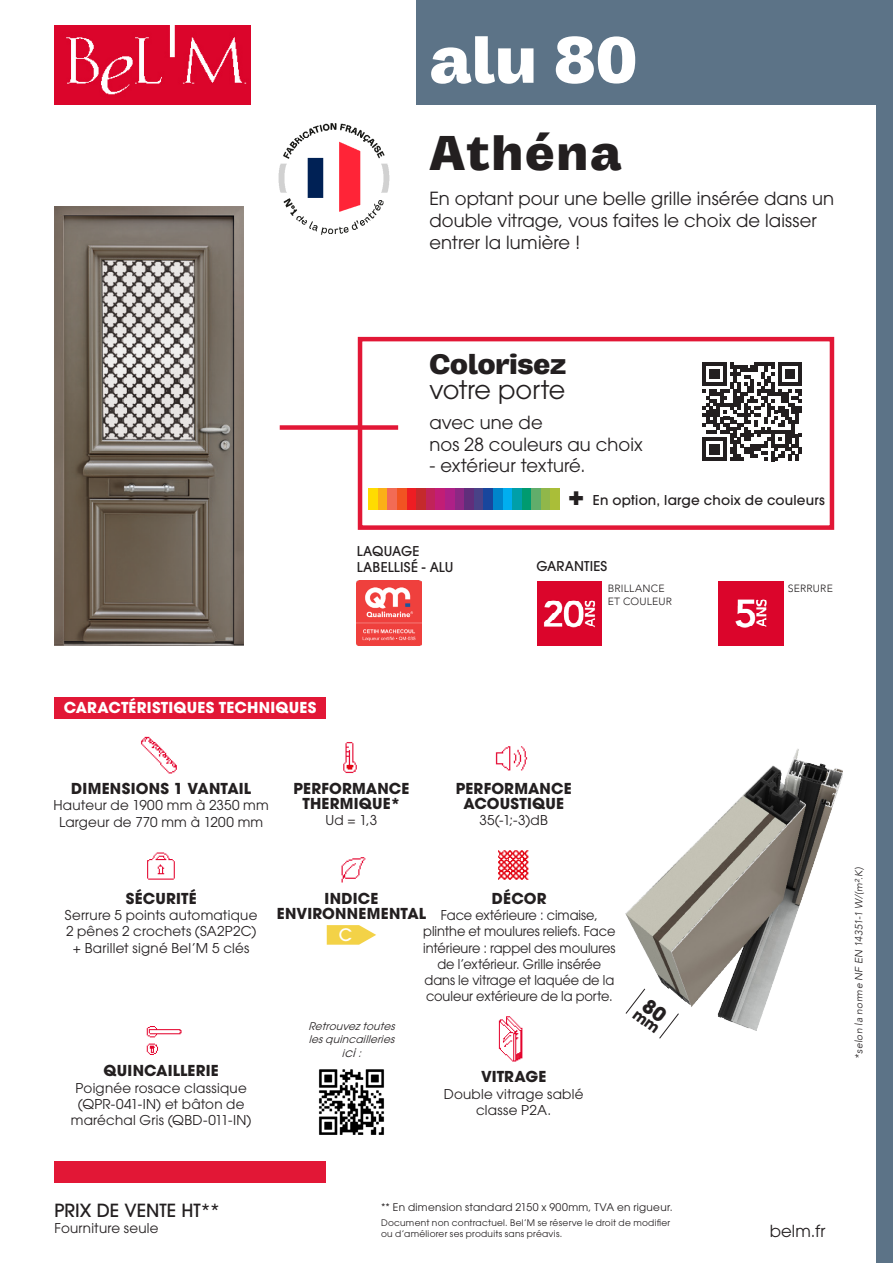
<style>
.page{position:relative;width:893px;height:1263px;background:#fff}
.page>*{position:absolute;margin:0;border:0;box-sizing:border-box;transform-origin:0 0}
.Titre_Gamme{font:900 66px "Vastago Grotesk";color:#fff}
.Nom_porte{font:900 49.35px "Vastago Grotesk";letter-spacing:.045em;color:#231f20}
.Nom_porte-2{font:900 28.5px "Vastago Grotesk";color:#231f20}
.Descriptif_porte{font:25.5px "ITC Avant Garde Pro";letter-spacing:-.01em;color:#231f20}
.Descriptif_porte-2{font:18px/21.6px "ITC Avant Garde Pro";letter-spacing:.005em;color:#231f20}
.t1{font:500 18px "ITC Avant Garde Pro";color:#231f20}
.t2{font:500 17.1px "ITC Avant Garde Pro";color:#fff}
.t3{font:16.5px "ITC Avant Garde Pro";letter-spacing:.01em;color:#231f20}
.t4{font:700 15px/15px "ITC Avant Garde Pro";letter-spacing:.015em;color:#231f20;text-align:center}
.t5{font:700 15px "ITC Avant Garde Pro";letter-spacing:.015em;color:#fff}
.t6{font:13.5px/16.2px "ITC Avant Garde Pro";letter-spacing:.005em;color:#231f20;text-align:center}
.t7{font:13.5px/16.2px "ITC Avant Garde Pro";letter-spacing:.005em;color:#231f20;text-align:center;scale:.96 1}
.Descriptif_porte-3{font:500 13.5px "ITC Avant Garde Pro";letter-spacing:.015em;color:#231f20}
.t8{font:10.5px "ITC Avant Garde Pro";letter-spacing:.03em;color:#231f20}
.t9{font:italic 10.5px "ITC Avant Garde Pro";color:#231f20}
.t10{font:italic 300 10.5px "Avenir";letter-spacing:.02em;color:#231f20}
.t11{font:300 10.5px/12.6px "Avenir";letter-spacing:.02em;color:#231f20}
.t12{font:9px/10.8px "ITC Avant Garde Pro";letter-spacing:.03em;color:#231f20}
.s1{font-weight:700;font-size:27px}
.s2{font-size:12px}
</style>
<div class="page">
<div style="left:358px;top:337px;width:476px;height:193px;border:4px solid #e21736"></div>
<div style="left:877px;top:0;width:16px;height:1263px;background:#5c7387"></div>
<div style="left:417px;top:0;width:476px;height:105px;background:#5c7387"></div>
<img style="left:318px;top:1069px;width:67px;height:66px">
<img style="left:54px;top:26px;width:197px;height:79px">
<div style="left:54px;top:697px;width:272px;height:21px;background:#e21736"></div>
<div style="left:54px;top:1161px;width:272px;height:21px;background:#e21736"></div>
<img style="left:495px;top:746px;width:33px;height:24px">
<img style="left:146px;top:1026px;width:36px;height:29px">
<img style="left:498px;top:1016px;width:25px;height:46px">
<svg style="left:327px;top:925px;width:49px;height:20px"></svg>
<img style="left:341px;top:857px;width:25px;height:26px">
<img style="left:147px;top:852px;width:28px;height:28px">
<img style="left:498px;top:850px;width:31px;height:30px">
<img style="left:343px;top:742px;width:14px;height:32px">
<img style="left:141px;top:736px;width:36px;height:38px">
<div style="left:280px;top:425px;width:118px;height:5px;background:#e21736"></div>
<img style="left:357px;top:580px;width:64px;height:65px">
<div style="left:368px;top:488px;width:10px;height:21px;background:#ffdc01"></div>
<div style="left:378px;top:488px;width:10px;height:21px;background:#fbb017"></div>
<div style="left:388px;top:488px;width:9px;height:21px;background:#f26b55"></div>
<div style="left:397px;top:488px;width:10px;height:21px;background:#f15422"></div>
<div style="left:407px;top:488px;width:9px;height:21px;background:#ee1d23"></div>
<div style="left:416px;top:488px;width:10px;height:21px;background:#c52a2c"></div>
<div style="left:426px;top:488px;width:10px;height:21px;background:#c12359"></div>
<div style="left:436px;top:488px;width:9px;height:21px;background:#c21d76"></div>
<div style="left:445px;top:488px;width:10px;height:21px;background:#ae2087"></div>
<div style="left:455px;top:488px;width:9px;height:21px;background:#8c2884"></div>
<div style="left:464px;top:488px;width:10px;height:21px;background:#602e7b"></div>
<div style="left:474px;top:488px;width:10px;height:21px;background:#494287"></div>
<div style="left:484px;top:488px;width:9px;height:21px;background:#18469d"></div>
<div style="left:493px;top:488px;width:10px;height:21px;background:#0085cb"></div>
<div style="left:503px;top:488px;width:9px;height:21px;background:#00aeef"></div>
<div style="left:512px;top:488px;width:10px;height:21px;background:#009fa9"></div>
<div style="left:522px;top:488px;width:9px;height:21px;background:#009b70"></div>
<div style="left:531px;top:488px;width:10px;height:21px;background:#61ad6b"></div>
<div style="left:541px;top:488px;width:10px;height:21px;background:#90b74a"></div>
<div style="left:551px;top:488px;width:9px;height:21px;background:#aabe38"></div>
<img style="left:626px;top:749px;width:216px;height:281px">
<img style="left:719px;top:582px;width:64px;height:64px">
<img style="left:537px;top:582px;width:64px;height:64px">
<svg style="left:703px;top:362px;width:99px;height:99px"></svg>
<img style="left:54px;top:207px;width:189px;height:439px">
<img style="left:278px;top:123px;width:112px;height:112px">
<svg style="left:625px;top:988px;width:54px;height:51px"></svg>
<p class="Titre_Gamme" style="left:429px;top:20px;width:209px">alu 80</p>
<p class="Nom_porte" style="left:429px;top:123px;width:194px">Athéna</p>
<p class="Descriptif_porte-2" style="left:429px;top:188px;width:406px">En optant pour une belle grille insérée dans un double vitrage, vous faites le choix de laisser entrer la lumière !</p>
<p class="Nom_porte-2" style="left:429px;top:347px;width:138px">Colorisez</p>
<p class="Descriptif_porte" style="left:429px;top:374px;width:137px">votre porte</p>
<p class="Descriptif_porte-2" style="left:429px;top:411px;width:215px">avec une de<br>nos 28 couleurs au choix</p>
<p class="Descriptif_porte-2" style="left:429px;top:455px;width:157px">- extérieur texturé.</p>
<p class="Descriptif_porte-3" style="left:357px;top:542px;width:64px">LAQUAGE</p>
<p class="Descriptif_porte-3" style="left:357px;top:559px;width:98px">LABELLISÉ - ALU</p>
<p class="Descriptif_porte-3" style="left:568px;top:492px;width:258px"><span class="s1">+</span> En option, large choix de couleurs</p>
<p class="Descriptif_porte-3" style="left:536px;top:558px;width:73px">GARANTIES</p>
<p class="t11" style="left:608px;top:582px;width:66px">BRILLANCE<br>ET COULEUR</p>
<p class="t11" style="left:788px;top:582px;width:46px">SERRURE</p>
<p class="t5" style="left:64px;top:698px;width:254px">CARACTÉRISTIQUES TECHNIQUES</p>
<p class="t4" style="left:71px;top:781px;width:181px">DIMENSIONS 1 VANTAIL</p>
<p class="t6" style="left:54px;top:797px;width:217px">Hauteur de 1900 mm à 2350 mm</p>
<p class="t6" style="left:59px;top:813px;width:206px">Largeur de 770 mm à 1200 mm</p>
<p class="t4" style="left:293px;top:781px;width:118px">PERFORMANCE</p>
<p class="t4" style="left:303px;top:796px;width:99px">THERMIQUE*</p>
<p class="t6" style="left:325px;top:812px;width:53px">Ud = 1,3</p>
<p class="t4" style="left:456px;top:781px;width:118px">PERFORMANCE</p>
<p class="t4" style="left:463px;top:796px;width:102px">ACOUSTIQUE</p>
<p class="t6" style="left:479px;top:812px;width:70px">35(-1;-3)dB</p>
<p class="t4" style="left:126px;top:891px;width:72px">SÉCURITÉ</p>
<p class="t6" style="left:65px;top:907px;width:194px">Serrure 5 points automatique<br>2 pênes 2 crochets (SA2P2C) + Barillet signé Bel’M 5 clés</p>
<p class="t4" style="left:104px;top:1063px;width:117px">QUINCAILLERIE</p>
<p class="t6" style="left:71px;top:1079px;width:182px">Poignée rosace classique (QPR-041-IN) et bâton de maréchal Gris (QBD-011-IN)</p>
<p class="t4" style="left:492px;top:891px;width:56px">DÉCOR</p>
<p class="t7" style="left:423px;top:907px;width:202px">Face extérieure : cimaise, plinthe et moulures reliefs. Face intérieure : rappel des moulures de l’extérieur. Grille insérée dans le vitrage et laquée de la couleur extérieure de la porte.</p>
<p class="t4" style="left:277px;top:891px;width:151px">INDICE<br>ENVIRONNEMENTAL</p>
<p class="t2" style="left:339px;top:924px;width:15px">C</p>
<p class="t9" style="left:308px;top:1020px;width:91px">Retrouveztoutes</p>
<p class="t9" style="left:309px;top:1032px;width:90px">lesquincailleries</p>
<p class="t9" style="left:342px;top:1047px;width:24px">i<span class="s2">ci</span>:</p>
<p class="t4" style="left:481px;top:1069px;width:67px">VITRAGE</p>
<p class="t6" style="left:444px;top:1085px;width:141px">Double vitrage sablé classe P2A.</p>
<p class="t10" style="left:853px;top:1059px;width:193px;rotate:-90deg">*selon la norme NF EN 14351-1 W/(m².K)</p>
<p class="t8" style="left:381px;top:1201px;width:293px">** En dimension standard 2150 x 900mm, TVA en rigueur.</p>
<p class="t12" style="left:381px;top:1217px;width:291px">Document non contractuel. Bel’M se réserve le droit de modifier ou d’améliorer ses produits sans préavis.</p>
<p class="t1" style="left:54px;top:1199px;width:167px">PRIX DE VENTE HT**</p>
<p class="t6" style="left:54px;top:1220px;width:106px">Fourniture seule</p>
<p class="t3" style="left:770px;top:1221px;width:57px">belm.fr</p>
</div>
